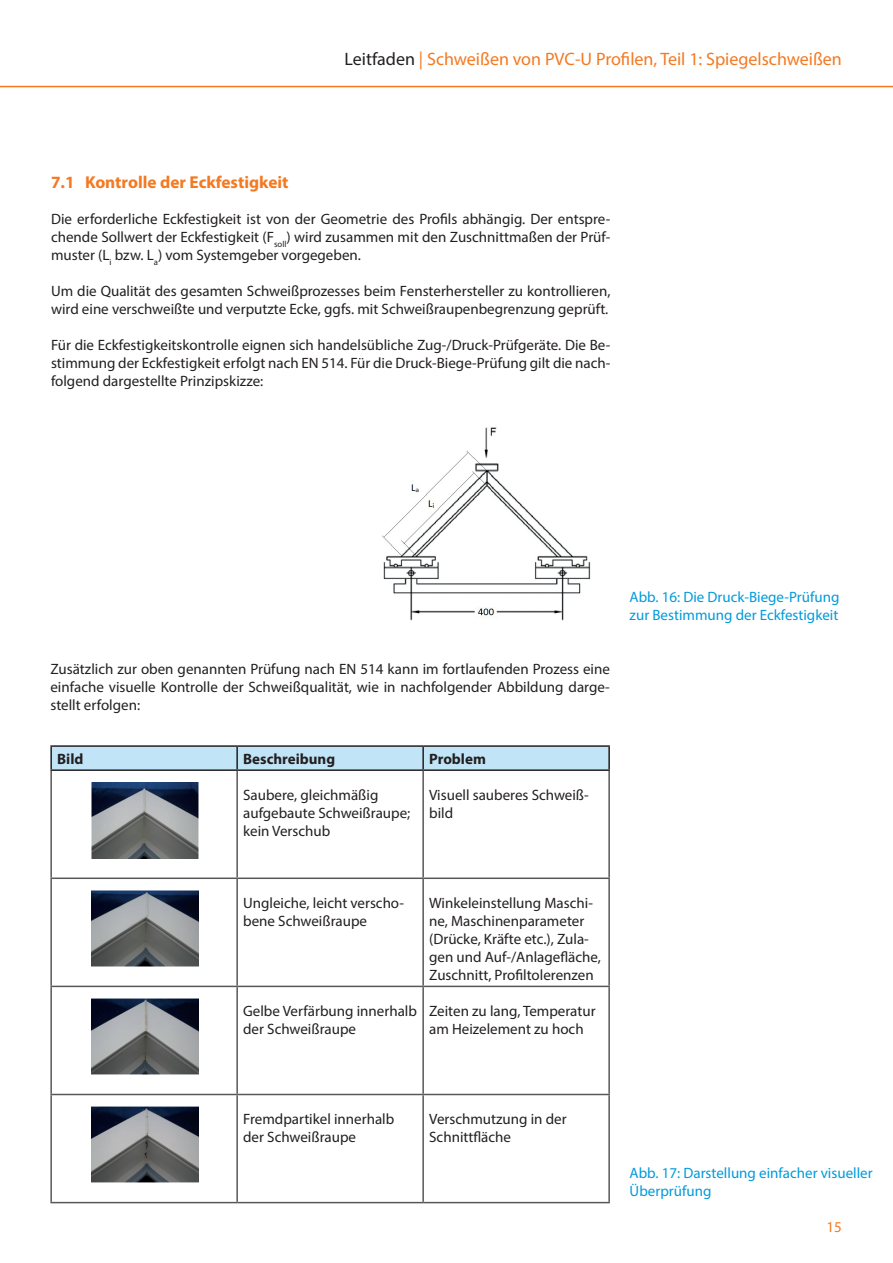
<style>
.page{position:relative;width:893px;height:1263px;background:#fff}
.page>*{position:absolute;margin:0;border:0;box-sizing:border-box;transform-origin:0 0}
.t1{font:18px "Myriad Pro";color:#f47921}
.t2{font:700 17.25px "Myriad Pro";color:#f47921}
.t3{font:15px/18px "Myriad Pro";color:#231f20}
.t4{font:15px/18px "Myriad Pro";color:#009bdb}
.t5{font:700 15px "Myriad Pro";color:#231f20}
.t6{font:15px "Myriad Pro";color:#f47921}
.s1{color:#231f20}
</style>
<div class="page">
<hr style="left:0;top:86px;width:893px;height:1px;background:#f47921">
<img style="left:382px;top:427px;width:209px;height:193px">
<div style="left:52px;top:747px;width:556px;height:22px;background:#c1e4f7"></div>
<hr style="left:50px;top:745px;width:187px;height:2px;background:#231f20">
<hr style="left:50px;top:747px;width:2px;height:22px;background:#231f20">
<hr style="left:237px;top:745px;width:186px;height:2px;background:#231f20">
<hr style="left:236px;top:747px;width:2px;height:22px;background:#231f20">
<hr style="left:423px;top:745px;width:187px;height:2px;background:#231f20">
<hr style="left:422px;top:747px;width:2px;height:22px;background:#231f20">
<hr style="left:608px;top:747px;width:2px;height:22px;background:#231f20">
<hr style="left:50px;top:769px;width:187px;height:2px;background:#231f20">
<hr style="left:237px;top:769px;width:186px;height:2px;background:#231f20">
<hr style="left:423px;top:769px;width:187px;height:2px;background:#231f20">
<hr style="left:50px;top:771px;width:2px;height:106px;background:#57585a">
<hr style="left:236px;top:771px;width:2px;height:106px;background:#57585a">
<hr style="left:422px;top:771px;width:2px;height:106px;background:#57585a">
<hr style="left:608px;top:771px;width:2px;height:106px;background:#57585a">
<hr style="left:50px;top:877px;width:187px;height:2px;background:#57585a">
<hr style="left:50px;top:879px;width:2px;height:107px;background:#57585a">
<hr style="left:237px;top:877px;width:186px;height:2px;background:#57585a">
<hr style="left:236px;top:879px;width:2px;height:107px;background:#57585a">
<hr style="left:423px;top:877px;width:187px;height:2px;background:#57585a">
<hr style="left:422px;top:879px;width:2px;height:107px;background:#57585a">
<hr style="left:608px;top:879px;width:2px;height:107px;background:#57585a">
<hr style="left:50px;top:986px;width:187px;height:1px;background:#57585a">
<hr style="left:50px;top:987px;width:2px;height:107px;background:#57585a">
<hr style="left:237px;top:986px;width:186px;height:1px;background:#57585a">
<hr style="left:236px;top:987px;width:2px;height:107px;background:#57585a">
<hr style="left:423px;top:986px;width:187px;height:1px;background:#57585a">
<hr style="left:422px;top:987px;width:2px;height:107px;background:#57585a">
<hr style="left:608px;top:987px;width:2px;height:107px;background:#57585a">
<hr style="left:50px;top:1094px;width:187px;height:1px;background:#57585a">
<hr style="left:50px;top:1095px;width:2px;height:107px;background:#57585a">
<hr style="left:237px;top:1094px;width:186px;height:1px;background:#57585a">
<hr style="left:236px;top:1095px;width:2px;height:107px;background:#57585a">
<hr style="left:423px;top:1094px;width:187px;height:1px;background:#57585a">
<hr style="left:422px;top:1095px;width:2px;height:107px;background:#57585a">
<hr style="left:608px;top:1095px;width:2px;height:107px;background:#57585a">
<hr style="left:50px;top:1202px;width:187px;height:1px;background:#57585a">
<hr style="left:237px;top:1202px;width:186px;height:1px;background:#57585a">
<hr style="left:423px;top:1202px;width:187px;height:1px;background:#57585a">
<img style="left:92px;top:782px;width:106px;height:77px">
<img style="left:92px;top:890px;width:106px;height:77px">
<img style="left:92px;top:998px;width:106px;height:77px">
<img style="left:92px;top:1106px;width:106px;height:77px">
<p class="t1" style="left:345px;top:47px;width:499px"><span class="s1">Leitfaden</span> | Schweißen von PVC-U Profilen, Teil 1: Spiegelschweißen</p>
<p class="t2" style="left:51px;top:171px;width:239px">7.1 Kontrolle der Eckfestigkeit</p>
<p class="t3" style="left:51px;top:210px;width:561px;text-align:justify">Die erforderliche Eckfestigkeit ist von der Geometrie des Profils abhängig. Der entspre&shy;chende Sollwert der Eckfestigkeit (F<sub>soll</sub>) wird zusammen mit den Zuschnittmaßen der Prüf&shy;muster (L<sub>i</sub> bzw. L<sub>a</sub>) vom Systemgeber vorgegeben.</p>
<p class="t3" style="left:51px;top:282px;width:561px">Um die Qualität des gesamten Schweißprozesses beim Fensterhersteller zu kontrollieren, wird eine verschweißte und verputzte Ecke, ggfs. mit Schweißraupenbegrenzung geprüft.</p>
<p class="t3" style="left:51px;top:336px;width:561px;text-align:justify">Für die Eckfestigkeitskontrolle eignen sich handelsübliche Zug-/Druck-Prüfgeräte. Die Be&shy;stimmung der Eckfestigkeit erfolgt nach EN 514. Für die Druck-Biege-Prüfung gilt die nach&shy;folgend dargestellte Prinzipskizze:</p>
<p class="t3" style="left:50px;top:660px;width:561px;text-align:justify">Zusätzlich zur oben genannten Prüfung nach EN 514 kann im fortlaufenden Prozess eine einfache visuelle Kontrolle der Schweißqualität, wie in nachfolgender Abbildung darge&shy;stellt erfolgen:</p>
<p class="t5" style="left:57px;top:749px;width:28px">Bild</p>
<p class="t5" style="left:243px;top:749px;width:94px">Beschreibung</p>
<p class="t5" style="left:429px;top:749px;width:58px">Problem</p>
<p class="t3" style="left:243px;top:786px;width:169px">Saubere, gleichmäßig aufgebaute Schweißraupe; kein Verschub</p>
<p class="t3" style="left:429px;top:786px;width:161px">Visuell sauberes Schweiß&shy;bild</p>
<p class="t4" style="left:630px;top:588px;width:211px">Abb. 16: Die Druck-Biege-Prüfung zur Bestimmung der Eckfestigkeit</p>
<p class="t3" style="left:243px;top:894px;width:162px">Ungleiche, leicht verscho&shy;bene Schweißraupe</p>
<p class="t3" style="left:429px;top:894px;width:173px">Winkeleinstellung Maschi&shy;ne, Maschinenparameter (Drücke, Kräfte etc.), Zula&shy;gen und Auf-/Anlagefläche,<br>Zuschnitt, Profiltolerenzen</p>
<p class="t3" style="left:243px;top:1002px;width:175px">Gelbe Verfärbung innerhalb der Schweißraupe</p>
<p class="t3" style="left:429px;top:1002px;width:168px">Zeiten zu lang, Temperatur am Heizelement zu hoch</p>
<p class="t3" style="left:243px;top:1110px;width:153px">Fremdpartikel innerhalb der Schweißraupe</p>
<p class="t3" style="left:429px;top:1110px;width:139px">Verschmutzung in der<br>Schnittfläche</p>
<p class="t4" style="left:630px;top:1164px;width:245px">Abb. 17: Darstellung einfacher visueller<br>Überprüfung</p>
<p class="t6" style="left:827px;top:1218px;width:17px">15</p>
</div>
